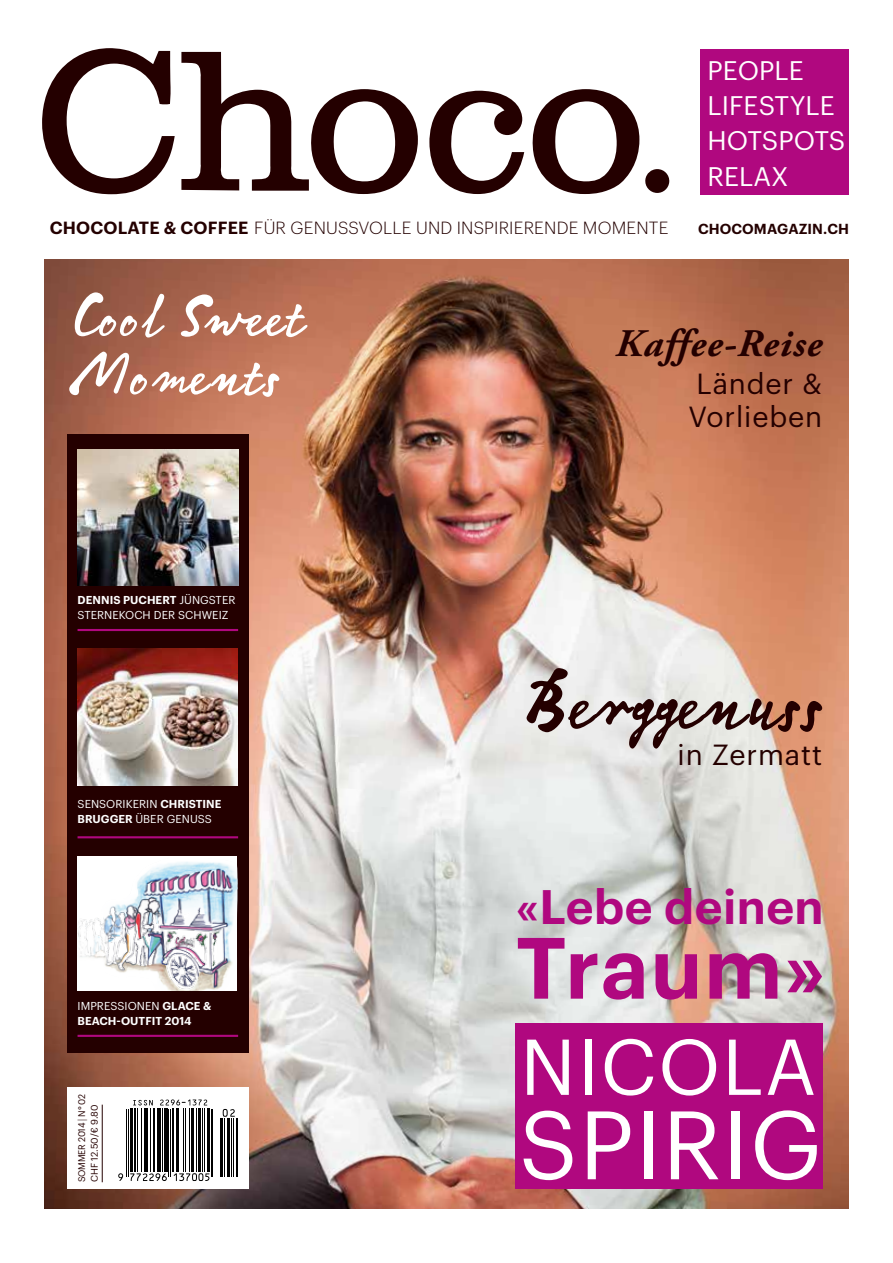
<style>
.page{position:relative;width:893px;height:1263px;background:#fff}
.page>*{position:absolute;margin:0;border:0;box-sizing:border-box;transform-origin:0 0}
.t1{font:94.8px "Graphik";letter-spacing:.015em;color:#fff}
.t2{font:600 84.9px "Graphik";color:#b0087f}
.t3{font:77.25px "Graphik";color:#fff}
.t4{font:75.6px "Notec LT Pro";color:#240000}
.t5{font:57px/58.5px "Notec LT Pro";letter-spacing:.03em;color:#fff}
.t6{font:600 47.4px "Graphik";letter-spacing:.01em;color:#b0087f}
.t7{font:italic 700 39px "Adobe Garamond Pro";letter-spacing:.03em;color:#240000}
.t8{font:28.5px/33px "Graphik";letter-spacing:.03em;color:#240000}
.t9{font:26.25px/35.1px "Graphik";letter-spacing:.005em;color:#fff}
.t10{font:300 17.25px "Graphik";letter-spacing:.01em;color:#240000}
.t11{font:600 14.25px "Graphik";letter-spacing:.005em;color:#240000}
.t12{font:11.25px/15px "Graphik";letter-spacing:.005em;color:#fff}
.t13{font:600 11.25px/15px "Graphik";letter-spacing:.005em;color:#fff}
.t14{font:9.45px/12.8px "Graphik";letter-spacing:-.015em;color:#240000;scale:.95 1}
.s1{font-weight:600}
.s2{font-weight:400}
.s3{font-family:"Helvetica Neue";font-weight:300}
</style>
<div class="page">
<svg style="left:42px;top:48px;width:133px;height:146px"></svg>
<svg style="left:181px;top:52px;width:237px;height:142px"></svg>
<svg style="left:429px;top:91px;width:95px;height:103px"></svg>
<svg style="left:532px;top:89px;width:138px;height:105px"></svg>
<div style="left:701px;top:49px;width:148px;height:146px;background:#b0087f"></div>
<img style="left:45px;top:260px;width:804px;height:949px">
<div style="left:67px;top:434px;width:181px;height:619px;background:#240000"></div>
<hr style="left:78px;top:629px;width:160px;height:2px;background:#b0087f">
<hr style="left:78px;top:836px;width:160px;height:2px;background:#b0087f">
<hr style="left:78px;top:1035px;width:160px;height:2px;background:#b0087f">
<div style="left:67px;top:1087px;width:181px;height:101px;background:#fff"></div>
<hr style="left:102px;top:1105px;width:1px;height:77px;background:#240000">
<div style="left:516px;top:1023px;width:307px;height:166px;background:#b0087f"></div>
<img style="left:78px;top:449px;width:160px;height:136px">
<img style="left:78px;top:649px;width:160px;height:137px">
<img style="left:78px;top:857px;width:159px;height:134px">
<svg style="left:133px;top:1100px;width:20px;height:5px"></svg>
<svg style="left:160px;top:1099px;width:47px;height:6px"></svg>
<svg style="left:118px;top:1173px;width:5px;height:8px"></svg>
<hr style="left:126px;top:1109px;width:1px;height:68px;background:#000">
<hr style="left:128px;top:1109px;width:1px;height:68px;background:#000">
<hr style="left:130px;top:1109px;width:3px;height:63px;background:#000">
<hr style="left:134px;top:1109px;width:2px;height:63px;background:#000">
<hr style="left:137px;top:1109px;width:1px;height:63px;background:#000">
<hr style="left:141px;top:1109px;width:1px;height:63px;background:#000">
<hr style="left:144px;top:1109px;width:2px;height:63px;background:#000">
<hr style="left:146px;top:1109px;width:2px;height:63px;background:#000">
<hr style="left:150px;top:1109px;width:1px;height:63px;background:#000">
<hr style="left:153px;top:1109px;width:2px;height:63px;background:#000">
<hr style="left:157px;top:1109px;width:1px;height:63px;background:#000">
<hr style="left:158px;top:1109px;width:3px;height:63px;background:#000">
<svg style="left:130px;top:1173px;width:37px;height:8px"></svg>
<hr style="left:162px;top:1109px;width:1px;height:63px;background:#000">
<hr style="left:164px;top:1109px;width:4px;height:63px;background:#000">
<hr style="left:168px;top:1109px;width:1px;height:68px;background:#000">
<hr style="left:170px;top:1109px;width:1px;height:68px;background:#000">
<hr style="left:172px;top:1109px;width:2px;height:63px;background:#000">
<hr style="left:176px;top:1109px;width:2px;height:63px;background:#000">
<hr style="left:179px;top:1109px;width:1px;height:63px;background:#000">
<hr style="left:183px;top:1109px;width:1px;height:63px;background:#000">
<hr style="left:185px;top:1109px;width:1px;height:63px;background:#000">
<hr style="left:189px;top:1109px;width:1px;height:63px;background:#000">
<hr style="left:191px;top:1109px;width:3px;height:63px;background:#000">
<hr style="left:196px;top:1109px;width:1px;height:63px;background:#000">
<hr style="left:198px;top:1109px;width:2px;height:63px;background:#000">
<hr style="left:202px;top:1109px;width:1px;height:63px;background:#000">
<svg style="left:174px;top:1173px;width:35px;height:8px"></svg>
<hr style="left:204px;top:1109px;width:1px;height:63px;background:#000">
<hr style="left:207px;top:1109px;width:3px;height:63px;background:#000">
<hr style="left:211px;top:1109px;width:1px;height:68px;background:#000">
<hr style="left:212px;top:1109px;width:1px;height:68px;background:#000">
<hr style="left:220px;top:1118px;width:1px;height:59px;background:#000">
<hr style="left:222px;top:1118px;width:1px;height:59px;background:#000">
<hr style="left:224px;top:1118px;width:1px;height:59px;background:#000">
<hr style="left:227px;top:1118px;width:3px;height:59px;background:#000">
<hr style="left:231px;top:1118px;width:1px;height:59px;background:#000">
<svg style="left:223px;top:1109px;width:12px;height:8px"></svg>
<hr style="left:233px;top:1118px;width:1px;height:59px;background:#000">
<hr style="left:236px;top:1118px;width:2px;height:59px;background:#000">
<p class="t9" style="left:708px;top:51px;width:139px">PEOPLE<br>LIFESTYLE<br>HOTSPOTS<br>RELAX</p>
<p class="t10" style="left:50px;top:215px;width:620px"><span class="s1">CHOCOLATE &amp; COFFEE</span> FÜR GENUSSVOLLE UND INSPIRIERENDE MOMENTE</p>
<p class="t11" style="left:698px;top:218px;width:152px">CHOCOMAGAZIN.CH</p>
<p class="t5" style="left:70px;top:284px;width:235px">Cool Sweet<br>Moments</p>
<p class="t12" style="left:78px;top:591px;width:152px;text-indent:36px"><span class="s1">S PUCHERT</span> JÜNGSTER<br>STERNEKOCH DER SCHWEIZ</p>
<p class="t13" style="left:78px;top:591px;width:16px">DENNI</p>
<p class="t13" style="left:78px;top:795px;width:126px"><span class="s2">SENSORIKERIN</span> CHRISTINE<br>BRUGGE</p>
<p class="t12" style="left:125px;top:810px;width:81px"><span class="s1">R</span> ÜBER GENUSS</p>
<p class="t12" style="left:78px;top:997px;width:34px">I MPRESSIO</p>
<p class="t12" style="left:137px;top:997px;width:35px">NEN <span class="s1">GLA</span></p>
<p class="t13" style="left:185px;top:997px;width:27px">CE &amp;</p>
<p class="t13" style="left:78px;top:1012px;width:68px">BEACH-OUTFIT</p>
<p class="t13" style="left:165px;top:1012px;width:28px">2014</p>
<p class="t14" style="left:75px;top:1182px;width:95px;rotate:-90deg">SOMM ER 2014 <span class="s3">|</span> N° 02<br>CHF 12.50/ 9.80</p>
<p class="t7" style="left:615px;top:321px;width:208px">Kaffee-Reise</p>
<p class="t8" style="left:689px;top:364px;width:135px">LÄNDER &amp;<br>VORLIEBEN</p>
<p class="t4" style="left:520px;top:642px;width:303px">Berggenuss</p>
<p class="t8" style="left:678px;top:736px;width:146px">IN ZERMATT</p>
<p class="t6" style="left:516px;top:871px;width:309px">«LEBE DEINEN</p>
<p class="t2" style="left:516px;top:903px;width:311px">TRAUM»</p>
<p class="t3" style="left:520px;top:1009px;width:287px">N ICOLA</p>
<p class="t1" style="left:519px;top:1074px;width:294px">SPIRIG</p>
</div>
